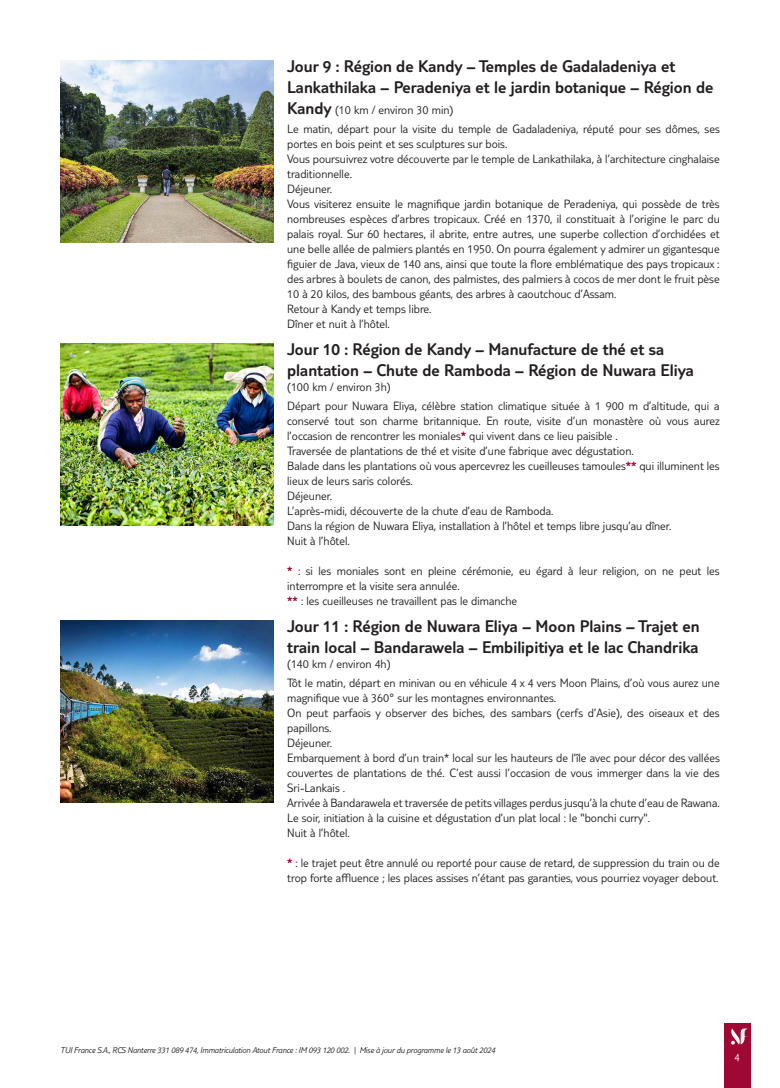
<style>
.page{position:relative;width:780px;height:1088px;background:#fff}
.page>*{position:absolute;margin:0;border:0;box-sizing:border-box;transform-origin:0 0}
.t1{font:300 17.5px/21px "TUI Type";color:#231f20}
.t2{font:300 12.5px/15px "TUI Type";color:#231f20}
.t3{font:300 11.25px "TUI Type";color:#fff}
.t4{font:italic 300 8.75px "TUI Type";letter-spacing:-.02em;color:#231f20}
.s1{font-size:17.5px}
.s2{color:#9e0832}
</style>
<div class="page">
<div style="left:724px;top:1023px;width:26px;height:65px;background:#9e0832"></div>
<svg style="left:731px;top:1028px;width:17px;height:16px"></svg>
<img style="left:60px;top:60px;width:213px;height:182px">
<img style="left:60px;top:343px;width:213px;height:182px">
<img style="left:60px;top:620px;width:213px;height:182px">
<h1 class="t1" style="left:287px;top:55px;width:428px">Jour 9 : Région de Kandy – Temples de Gadaladeniya et<br>Lankathilaka – Peradeniya et le jardin botanique – Région de</h1>
<p class="t2" style="left:287px;top:100px;width:434px;line-height:18.5px"><span class="s1">Kandy</span> (10 km / environ 30 min)<br>Le matin, départ pour la visite du temple de Gadaladeniya, réputé pour ses dômes, ses</p>
<p class="t2" style="left:287px;top:136px;width:434px">portes en bois peint et ses sculptures sur bois.<br>Vous poursuivrez votre découverte par le temple de Lankathilaka, à l’architecture cinghalaise traditionnelle.<br>Déjeuner.<br>Vous visiterez ensuite le magnifique jardin botanique de Peradeniya, qui possède de très nombreuses espèces d’arbres tropicaux. Créé en 1370, il constituait à l’origine le parc du palais royal. Sur 60 hectares, il abrite, entre autres, une superbe collection d’orchidées et une belle allée de palmiers plantés en 1950. On pourra également y admirer un gigantesque figuier de Java, vieux de 140 ans, ainsi que toute la flore emblématique des pays tropicaux : des arbres à boulets de canon, des palmistes, des palmiers à cocos de mer dont le fruit pèse 10 à 20 kilos, des bambous géants, des arbres à caoutchouc d’Assam.<br>Retour à Kandy et temps libre.<br>Dîner et nuit à l’hôtel.</p>
<h1 class="t1" style="left:287px;top:338px;width:408px">Jour 10 : Région de Kandy – Manufacture de thé et sa plantation – Chute de Ramboda – Région de Nuwara Eliya</h1>
<p class="t2" style="left:287px;top:377px;width:434px;line-height:18.5px">(100 km / environ 3h)<br>Départ pour Nuwara Eliya, célèbre station climatique située à 1 900 m d’altitude, qui a</p>
<p class="t2" style="left:287px;top:413px;width:434px">conservé tout son charme britannique. En route, visite d’un monastère où vous aurez l’occasion de rencontrer les moniales<span class="s2">*</span> qui vivent dans ce lieu paisible .<br>Traversée de plantations de thé et visite d’une fabrique avec dégustation.<br>Balade dans les plantations où vous apercevrez les cueilleuses tamoules<span class="s2">**</span> qui illuminent les lieux de leurs saris colorés.<br>Déjeuner.<br>L’après-midi, découverte de la chute d’eau de Ramboda.<br>Dans la région de Nuwara Eliya, installation à l’hôtel et temps libre jusqu’au dîner.<br>Nuit à l’hôtel.</p>
<p class="t2" style="left:287px;top:563px;width:434px"><span class="s2">*</span> : si les moniales sont en pleine cérémonie, eu égard à leur religion, on ne peut les interrompre et la visite sera annulée.<br><span class="s2">**</span> : les cueilleuses ne travaillent pas le dimanche</p>
<h1 class="t1" style="left:287px;top:615px;width:414px">Jour 11 : Région de Nuwara Eliya – Moon Plains – Trajet en train local – Bandarawela – Embilipitiya et le lac Chandrika</h1>
<p class="t2" style="left:287px;top:654px;width:434px;line-height:18.5px">(140 km / environ 4h)<br>Tôt le matin, départ en minivan ou en véhicule 4 x 4 vers Moon Plains, d’où vous aurez une</p>
<p class="t2" style="left:287px;top:690px;width:434px">magnifique vue à 360° sur les montagnes environnantes.<br>On peut parfaois y observer des biches, des sambars (cerfs d’Asie), des oiseaux et des papillons.<br>Déjeuner.<br>Embarquement à bord d’un train* local sur les hauteurs de l’île avec pour décor des vallées couvertes de plantations de thé. C’est aussi l’occasion de vous immerger dans la vie des Sri-Lankais .<br>Arrivée à Bandarawela et traversée de petits villages perdus jusqu’à la chute d’eau de Rawana.<br>Le soir, initiation à la cuisine et dégustation d’un plat local : le "bonchi curry".<br>Nuit à l’hôtel.</p>
<p class="t2" style="left:287px;top:855px;width:434px"><span class="s2">*</span> : le trajet peut être annulé ou reporté pour cause de retard, de suppression du train ou de trop forte affluence ; les places assises n’étant pas garanties, vous pourriez voyager debout.</p>
<p class="t4" style="left:60px;top:1045px;width:436px">TUI France S.A., RCS Nanterre 331 089 474, Immatriculation Atout France : IM 093 120 002. | Mise à jour du programme le 13 août 2024</p>
<p class="t3" style="left:734px;top:1050px;width:7px">4</p>
</div>
